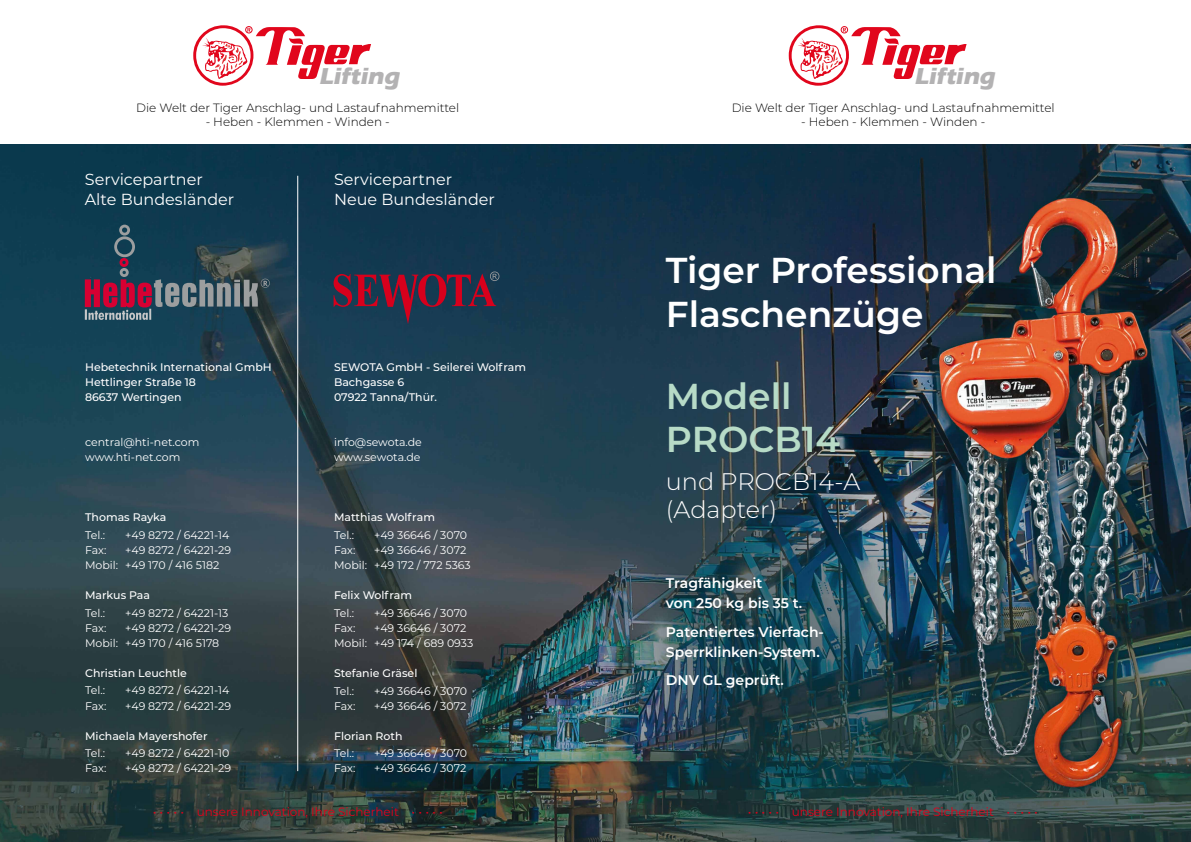
<style>
.page{position:relative;width:1191px;height:842px;background:#fff}
.page>*{position:absolute;margin:0;border:0;box-sizing:border-box;transform-origin:0 0}
.t1{font:600 36px/44px "Montserrat";color:#fff}
.t2{font:600 36px/43.2px "Montserrat";color:#b7dbc7}
.t3{font:300 24px/28.8px "Montserrat";color:#fff}
.t4{font:700 23.9px "Eras ITC";color:#b3b2b3}
.t5{font:16px/21px "Montserrat";color:#fff}
.t6{font:600 14px/20px "Montserrat";color:#fff}
.t7{font:300 12px "Montserrat";color:#000}
.t8{font:12px "Montserrat";color:#e2001a}
.t9{font:11px/15px "Montserrat";color:#fff}
.t10{font:500 11px/15px "Montserrat";color:#fff}
</style>
<div class="page">
<img style="left:0;top:144px;width:1191px;height:698px">
<svg style="left:788px;top:25px;width:178px;height:61px"></svg>
<svg style="left:193px;top:25px;width:178px;height:61px"></svg>
<hr style="left:297px;top:176px;width:1px;height:595px;background:#fff">
<svg style="left:333px;top:271px;width:166px;height:53px;background:#462c44"></svg>
<svg style="left:85px;top:225px;width:185px;height:95px;background:#3a4858"></svg>
<h3 class="t4" style="left:319px;top:62px;width:86px">Lifting</h3>
<h3 class="t4" style="left:914px;top:62px;width:86px">Lifting</h3>
<p class="t7" style="left:731px;top:100px;width:324px">Die Welt der Tiger Anschlag- und Lastaufnahmemittel</p>
<p class="t7" style="left:801px;top:114px;width:186px">- Heben - Klemmen - Winden -</p>
<p class="t7" style="left:136px;top:100px;width:324px">Die Welt der Tiger Anschlag- und Lastaufnahmemittel</p>
<p class="t7" style="left:206px;top:114px;width:186px">- Heben - Klemmen - Winden -</p>
<h3 class="t5" style="left:85px;top:168px;width:151px">Servicepartner<br>Alte Bundesländer</h3>
<h3 class="t5" style="left:334px;top:168px;width:162px">Servicepartner<br>Neue Bundesländer</h3>
<p class="t10" style="left:85px;top:359px;width:188px">Hebetechnik International GmbH<br>Hettlinger Straße 18<br>86637 Wertingen</p>
<p class="t9" style="left:85px;top:434px;width:116px">central@hti-net.com www.hti-net.com</p>
<p class="t10" style="left:85px;top:509px;width:83px">Thomas Rayka</p>
<p class="t9" style="left:85px;top:527px;width:21px">Tel.:</p>
<p class="t9" style="left:125px;top:527px;width:106px">+49 8272 / 64221-14</p>
<p class="t9" style="left:85px;top:542px;width:23px">Fax:</p>
<p class="t9" style="left:85px;top:542px;width:147px;text-indent:40px">+49 8272 / 64221-29<br>Mobil: +49 170 / 416 5182</p>
<p class="t10" style="left:85px;top:587px;width:67px">Markus Paa</p>
<p class="t9" style="left:85px;top:605px;width:21px">Tel.:</p>
<p class="t9" style="left:125px;top:605px;width:105px">+49 8272 / 64221-13</p>
<p class="t9" style="left:85px;top:620px;width:23px">Fax:</p>
<p class="t9" style="left:85px;top:620px;width:147px;text-indent:40px">+49 8272 / 64221-29<br>Mobil: +49 170 / 416 5178</p>
<p class="t10" style="left:85px;top:665px;width:103px">Christian Leuchtle</p>
<p class="t9" style="left:85px;top:683px;width:21px">Tel.:</p>
<p class="t9" style="left:125px;top:683px;width:106px">+49 8272 / 64221-14</p>
<p class="t9" style="left:85px;top:698px;width:23px">Fax:</p>
<p class="t9" style="left:125px;top:698px;width:107px">+49 8272 / 64221-29</p>
<p class="t10" style="left:85px;top:728px;width:124px">Michaela Mayershofer</p>
<p class="t9" style="left:85px;top:745px;width:21px">Tel.:</p>
<p class="t9" style="left:125px;top:745px;width:106px">+49 8272 / 64221-10</p>
<p class="t9" style="left:85px;top:760px;width:23px">Fax:</p>
<p class="t9" style="left:125px;top:760px;width:107px">+49 8272 / 64221-29</p>
<p class="t10" style="left:334px;top:359px;width:193px">SEWOTA GmbH - Seilerei Wolfram<br>Bachgasse 6<br>07922 Tanna/Thür.</p>
<p class="t9" style="left:334px;top:434px;width:89px">info@sewota.de www.sewota.de</p>
<p class="t10" style="left:334px;top:509px;width:102px">Matthias Wolfram</p>
<p class="t9" style="left:334px;top:527px;width:21px">Tel.:</p>
<p class="t9" style="left:374px;top:527px;width:95px">+49 36646 / 3070</p>
<p class="t9" style="left:334px;top:542px;width:23px">Fax:</p>
<p class="t9" style="left:334px;top:542px;width:138px;text-indent:40px">+49 36646 / 3072<br>Mobil: +49 172 / 772 5363</p>
<p class="t10" style="left:334px;top:587px;width:79px">Felix Wolfram</p>
<p class="t9" style="left:334px;top:605px;width:21px">Tel.:</p>
<p class="t9" style="left:374px;top:605px;width:95px">+49 36646 / 3070</p>
<p class="t9" style="left:334px;top:620px;width:23px">Fax:</p>
<p class="t9" style="left:334px;top:620px;width:141px;text-indent:40px">+49 36646 / 3072<br>Mobil: +49 174 / 689 0933</p>
<p class="t10" style="left:334px;top:665px;width:85px">Stefanie Gräsel</p>
<p class="t9" style="left:334px;top:683px;width:21px">Tel.:</p>
<p class="t9" style="left:374px;top:683px;width:95px">+49 36646 / 3070</p>
<p class="t9" style="left:334px;top:698px;width:23px">Fax:</p>
<p class="t9" style="left:374px;top:698px;width:94px">+49 36646 / 3072</p>
<p class="t10" style="left:334px;top:728px;width:70px">Florian Roth</p>
<p class="t9" style="left:334px;top:745px;width:21px">Tel.:</p>
<p class="t9" style="left:374px;top:745px;width:95px">+49 36646 / 3070</p>
<p class="t9" style="left:334px;top:760px;width:23px">Fax:</p>
<p class="t9" style="left:374px;top:760px;width:94px">+49 36646 / 3072</p>
<h1 class="t1" style="left:666px;top:247px;width:332px">Tiger Professional<br>Flaschenzüge</h1>
<h1 class="t2" style="left:666px;top:373px;width:176px">Modell<br>PROCB14</h1>
<h2 class="t3" style="left:666px;top:466px;width:196px">und PROCB14-A (Adapter)</h2>
<p class="t6" style="left:666px;top:572px;width:138px">Tragfähigkeit<br>von 250 kg bis 35 t.</p>
<p class="t6" style="left:666px;top:621px;width:160px">Patentiertes Vierfach-<br>Sperrklinken-System.</p>
<p class="t6" style="left:666px;top:669px;width:120px">DNV GL geprüft.</p>
<p class="t8" style="left:153px;top:803px;width:292px">• • • • • unsere Innovation, Ihre Sicherheit • • • • •</p>
<p class="t8" style="left:747px;top:803px;width:292px">• • • • • unsere Innovation, Ihre Sicherheit • • • • •</p>
</div>
